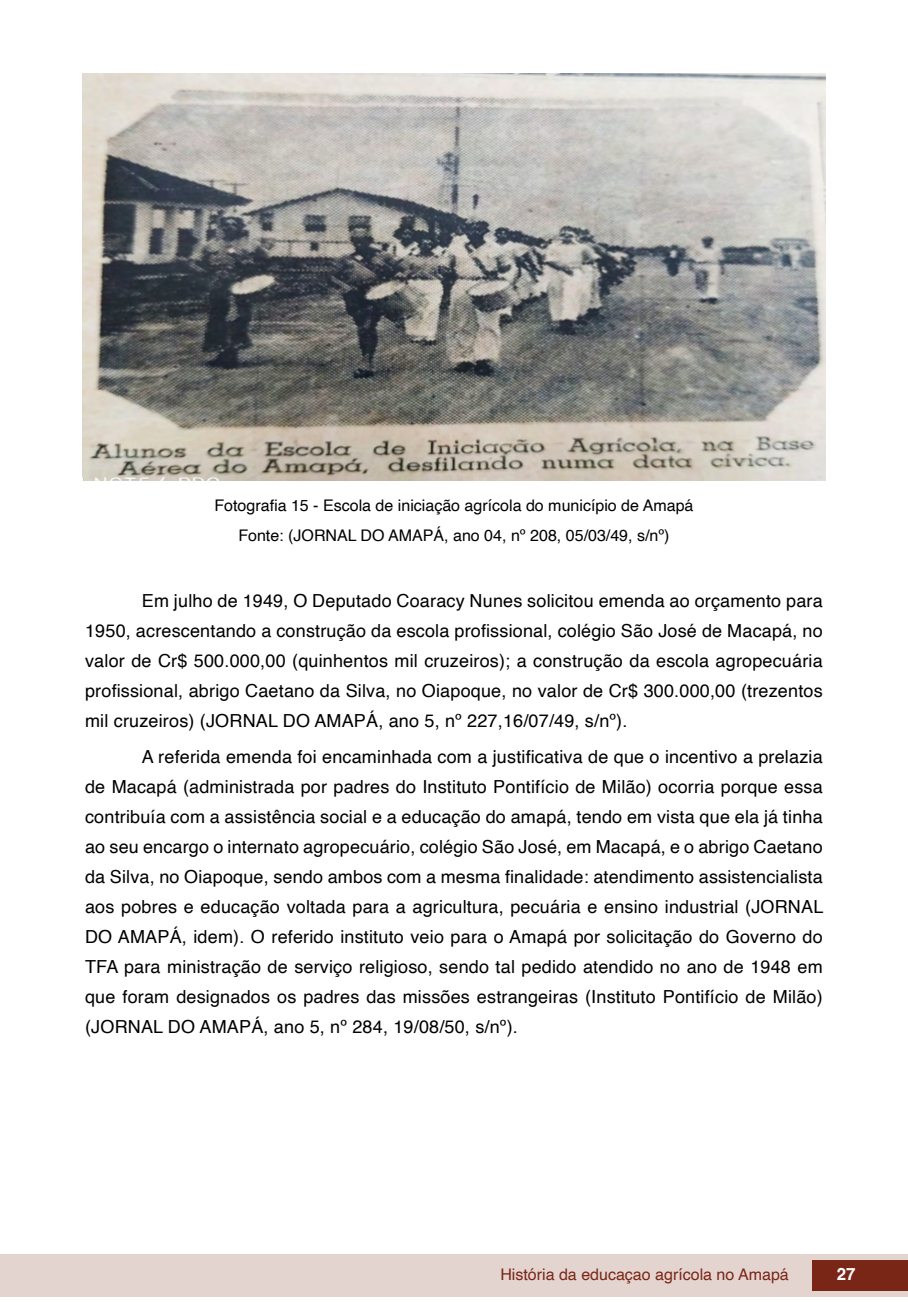
<style>
.page{position:relative;width:908px;height:1304px;background:#fff}
.page>*{position:absolute;margin:0;border:0;box-sizing:border-box;transform-origin:0 0}
.txt{font:18px/30px "Helvetica";letter-spacing:.01em;color:#000;text-align:justify}
.t1{font:700 16.8px "Helvetica";color:#fff}
.imagens_graf_tab{font:16px "Helvetica";color:#000}
.t2{font:16px "Helvetica";color:#7a2616}
</style>
<div class="page">
<div style="left:0;top:1254px;width:906px;height:43px;background:#e4d4d0"></div>
<div style="left:812px;top:1261px;width:95px;height:30px;background:#7a2616"></div>
<img style="left:82px;top:74px;width:743px;height:406px">
<p class="imagens_graf_tab" style="left:214px;top:493px;width:480px">Fotografia 15 - Escola de iniciação agrícola do município de Amapá</p>
<p class="imagens_graf_tab" style="left:238px;top:523px;width:432px">Fonte: (JORNAL DO AMAPÁ, ano 04, nº 208, 05/03/49, s/nº)</p>
<p class="txt" style="left:85px;top:586px;width:738px;text-indent:57px">Em julho de 1949, O Deputado Coaracy Nunes solicitou emenda ao orçamento para 1950, acrescentando a construção da escola profissional, colégio São José de Macapá, no valor de Cr$ 500.000,00 (quinhentos mil cruzeiros); a construção da escola agropecuária profissional, abrigo Caetano da Silva, no Oiapoque, no valor de Cr$ 300.000,00 (trezentos mil cruzeiros) (JORNAL DO AMAPÁ, ano 5, nº 227,16/07/49, s/nº).</p>
<p class="txt" style="left:85px;top:742px;width:739px;text-indent:57px">A referida emenda foi encaminhada com a justificativa de que o incentivo a prelazia de Macapá (administrada por padres do Instituto Pontifício de Milão) ocorria porque essa contribuía com a assistência social e a educação do amapá, tendo em vista que ela já tinha ao seu encargo o internato agropecuário, colégio São José, em Macapá, e o abrigo Caetano da Silva, no Oiapoque, sendo ambos com a mesma finalidade: atendimento assistencialista aos pobres e educação voltada para a agricultura, pecuária e ensino industrial (JORNAL DO AMAPÁ, idem). O referido instituto veio para o Amapá por solicitação do Governo do TFA para ministração de serviço religioso, sendo tal pedido atendido no ano de 1948 em que foram designados os padres das missões estrangeiras (Instituto Pontifício de Milão) (JORNAL DO AMAPÁ, ano 5, nº 284, 19/08/50, s/nº).</p>
<p class="t2" style="left:500px;top:1262px;width:290px">História da educaçao agrícola no Amapá</p>
<p class="t1" style="left:836px;top:1264px;width:20px">27</p>
</div>
